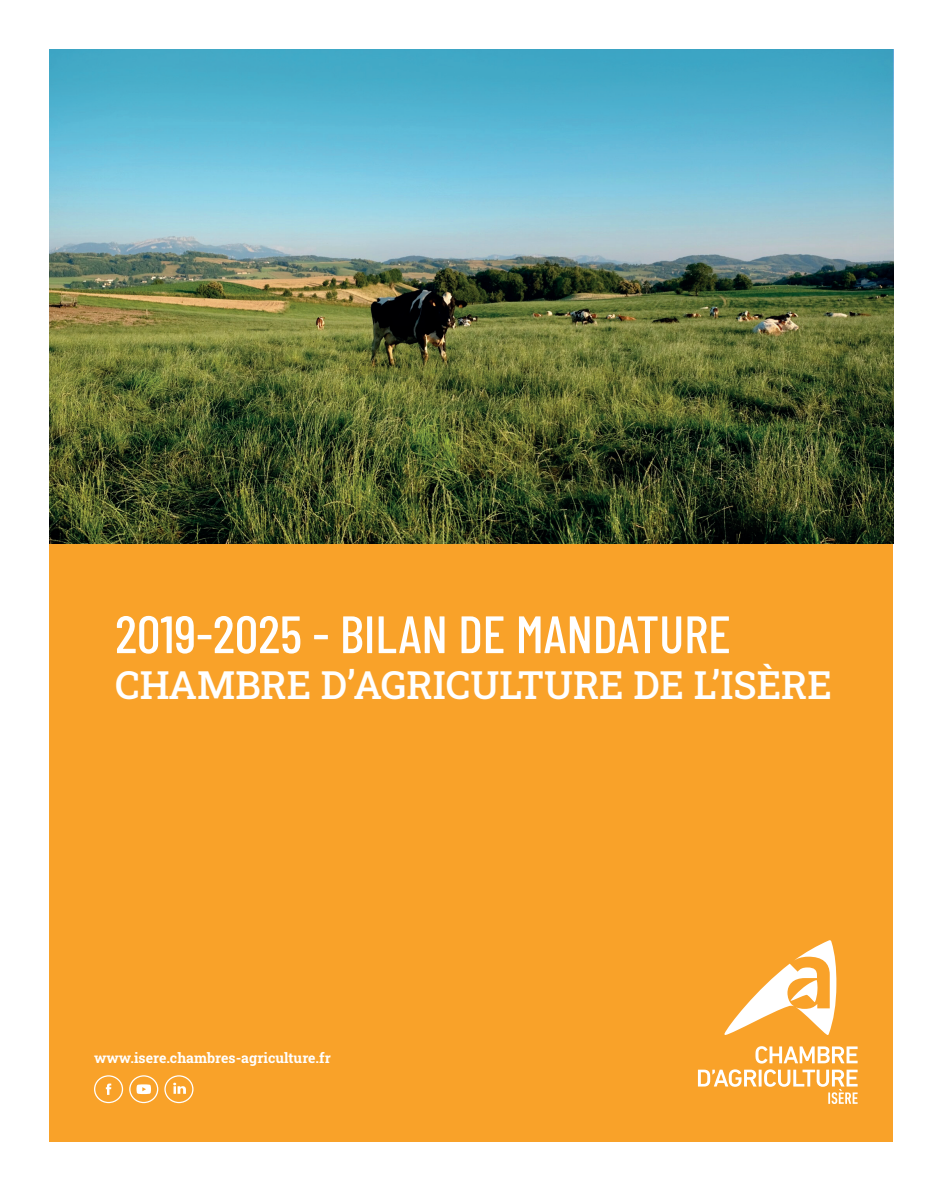
<style>
.page{position:relative;width:943px;height:1191px;background:#fff}
.page>*{position:absolute;margin:0;border:0;box-sizing:border-box;transform-origin:0 0}
.t1{font:500 52.5px "Barlow Condensed";color:#fff}
.t2{font:38.5px "Roboto Slab";color:#fff}
.t3{font:14px "Roboto Slab";color:#fff}
</style>
<div class="page">
<div style="left:50px;top:50px;width:843px;height:1091px;background:#f9a229"></div>
<img style="left:50px;top:258px;width:843px;height:285px">
<svg style="left:164px;top:1075px;width:29px;height:28px"></svg>
<svg style="left:94px;top:1075px;width:29px;height:28px"></svg>
<svg style="left:129px;top:1075px;width:29px;height:28px"></svg>
<svg style="left:50px;top:50px;width:843px;height:208px;background:#72bcd3"></svg>
<svg style="left:724px;top:940px;width:112px;height:95px"></svg>
<svg style="left:755px;top:1046px;width:102px;height:17px"></svg>
<svg style="left:698px;top:1069px;width:159px;height:34px"></svg>
<h1 class="t1" style="left:115px;top:597px;width:617px">2019-2025 - BILAN DE MANDATURE</h1>
<h2 class="t2" style="left:115px;top:659px;width:718px">CHAMBRE D’AGRICULTURE DE L’ISÈRE</h2>
<p class="t3" style="left:94px;top:1048px;width:238px">www.isere.chambres-agriculture.fr</p>
</div>
